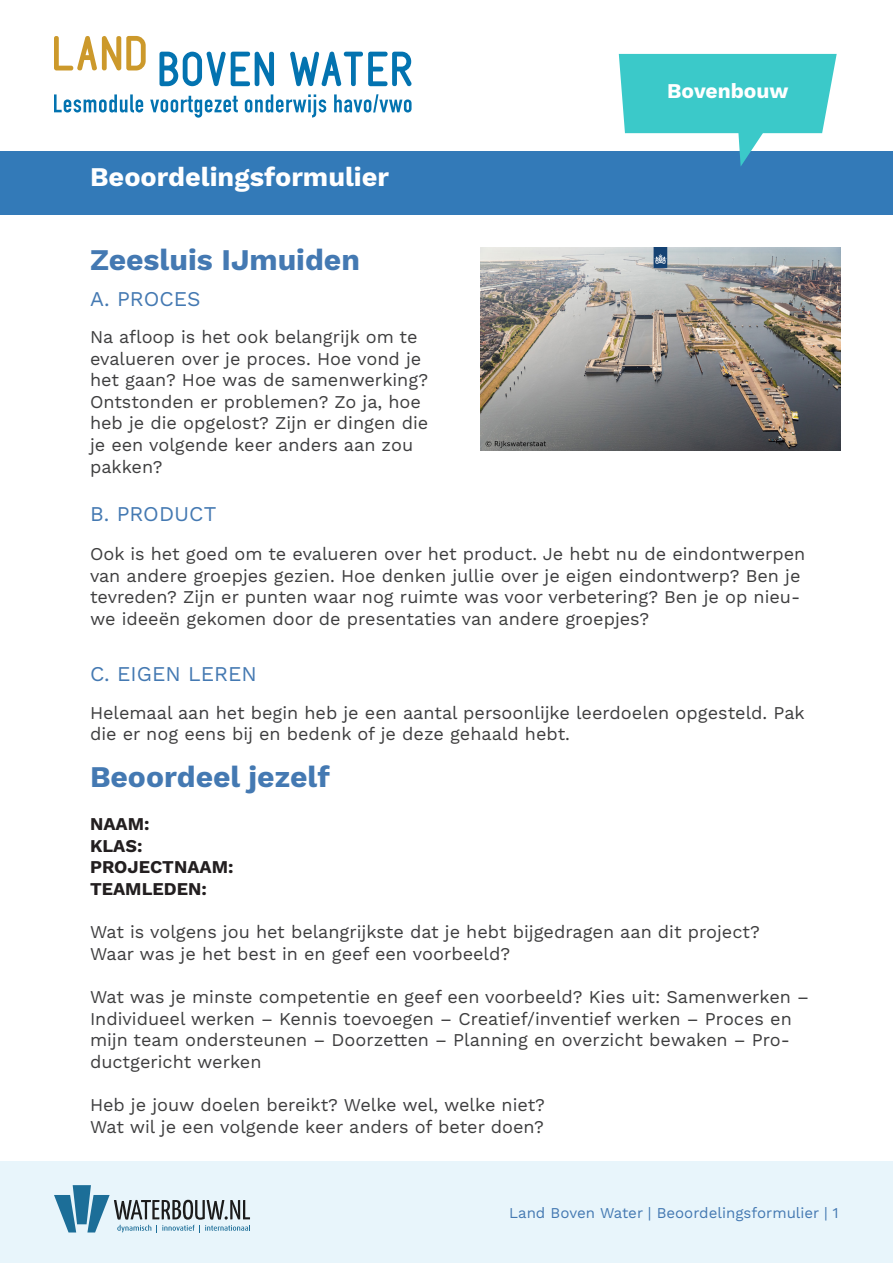
<style>
.page{position:relative;width:893px;height:1263px;background:#fff}
.page>*{position:absolute;margin:0;border:0;box-sizing:border-box;transform-origin:0 0}
.t1{font:700 30px "Work Sans";color:#4479b2}
.t2{font:700 27px "Work Sans";color:#fff}
.t3{font:21px "Work Sans";color:#4479b2}
.t4{font:700 21px "Work Sans";color:#fff}
.t5{font:18px/21.6px "Work Sans";color:#3e3e3f}
.t6{font:700 18px/21.6px "Work Sans";color:#231f20}
.t7{font:15px "Work Sans";color:#4479b2}
</style>
<div class="page">
<div style="left:0;top:1161px;width:893px;height:102px;background:#e8f5fb"></div>
<svg style="left:54px;top:35px;width:92px;height:36px"></svg>
<svg style="left:159px;top:51px;width:115px;height:36px"></svg>
<svg style="left:290px;top:51px;width:122px;height:36px"></svg>
<svg style="left:54px;top:94px;width:89px;height:18px"></svg>
<svg style="left:150px;top:96px;width:88px;height:22px"></svg>
<svg style="left:245px;top:94px;width:81px;height:23px"></svg>
<svg style="left:334px;top:94px;width:78px;height:18px"></svg>
<div style="left:0;top:151px;width:893px;height:63px;background:#337ab8"></div>
<svg style="left:54px;top:1185px;width:196px;height:47px"></svg>
<svg style="left:619px;top:54px;width:218px;height:112px"></svg>
<img style="left:480px;top:248px;width:360px;height:202px">
<h2 class="t2" style="left:90px;top:162px;width:300px">Beoordelingsformulier</h2>
<p class="t4" style="left:667px;top:79px;width:123px">Bovenbouw</p>
<p class="t1" style="left:90px;top:243px;width:271px">Zeesluis IJmuiden</p>
<p class="t3" style="left:90px;top:287px;width:112px">A. PROCES</p>
<p class="t5" style="left:90px;top:327px;width:340px">Na afloop is het ook belangrijk om te evalueren over je proces. Hoe vond je het gaan? Hoe was de samenwerking?<br>Ontstonden er problemen? Zo ja, hoe heb je die opgelost? Zijn er dingen die je een volgende keer anders aan zou pakken?</p>
<p class="t3" style="left:90px;top:501px;width:128px">B. PRODUCT</p>
<p class="t5" style="left:90px;top:544px;width:717px">Ook is het goed om te evalueren over het product. Je hebt nu de eindontwerpen van andere groepjes gezien. Hoe denken jullie over je eigen eindontwerp? Ben je tevreden? Zijn er punten waar nog ruimte was voor verbetering? Ben je op nieu&shy;we ideeën gekomen door de presentaties van andere groepjes?</p>
<p class="t3" style="left:90px;top:661px;width:168px">C. EIGEN LEREN</p>
<p class="t5" style="left:90px;top:702px;width:716px">Helemaal aan het begin heb je een aantal persoonlijke leerdoelen opgesteld. Pak die er nog eens bij en bedenk of je deze gehaald hebt.</p>
<p class="t1" style="left:90px;top:759px;width:241px">Beoordeel jezelf</p>
<p class="t6" style="left:90px;top:814px;width:61px">NAAM:<br>KLAS:</p>
<p class="t6" style="left:90px;top:857px;width:145px">PROJECTNAAM:</p>
<p class="t6" style="left:90px;top:879px;width:118px">TEAMLEDEN:</p>
<p class="t5" style="left:90px;top:922px;width:671px">Wat is volgens jou het belangrijkste dat je hebt bijgedragen aan dit project?</p>
<p class="t5" style="left:90px;top:944px;width:422px">Waar was je het best in en geef een voorbeeld?</p>
<p class="t5" style="left:90px;top:987px;width:721px">Wat was je minste competentie en geef een voorbeeld? Kies uit: Samenwerken – Individueel werken – Kennis toevoegen – Creatief/inventief werken – Proces en mijn team ondersteunen – Doorzetten – Planning en overzicht bewaken – Pro&shy;ductgericht werken</p>
<p class="t5" style="left:90px;top:1095px;width:457px">Heb je jouw doelen bereikt? Welke wel, welke niet?</p>
<p class="t5" style="left:90px;top:1116px;width:455px">Wat wil je een volgende keer anders of beter doen?</p>
<p class="t7" style="left:509px;top:1204px;width:331px">Land Boven Water | Beoordelingsformulier | 1</p>
</div>
